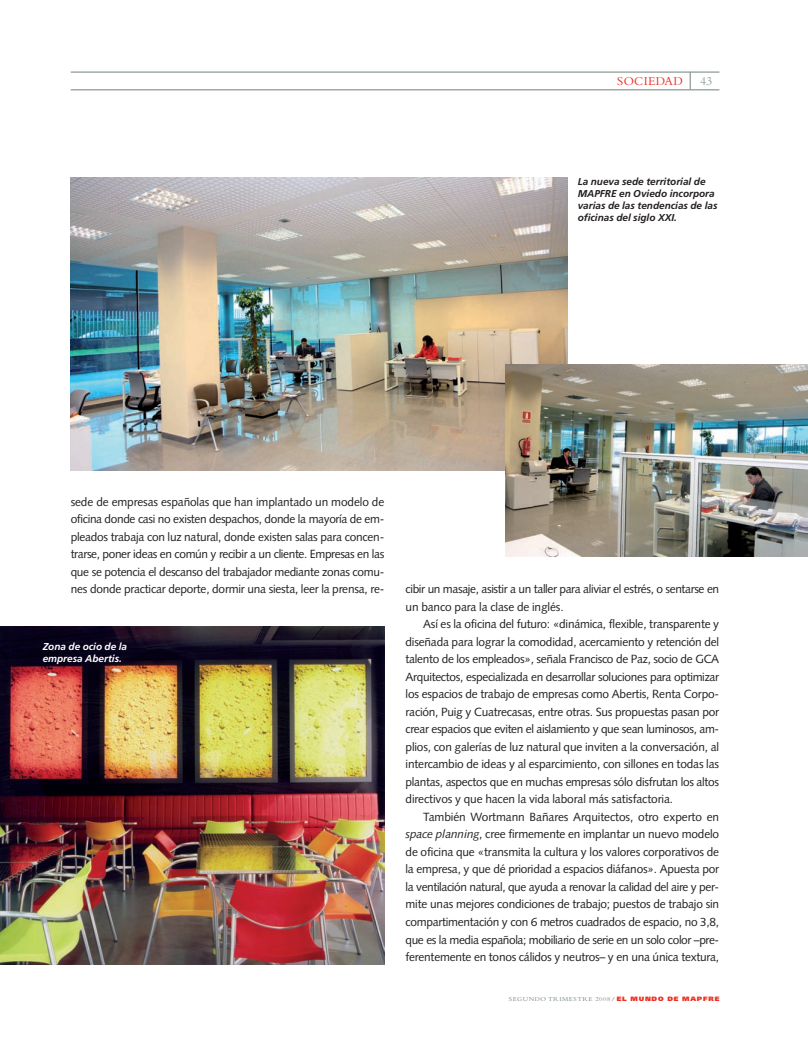
<style>
.page{position:relative;width:808px;height:1053px;background:#fff}
.page>*{position:absolute;margin:0;border:0;box-sizing:border-box;transform-origin:0 0}
.t1{font:12.5px "Bembo";letter-spacing:.025em;color:#ee2e22}
.t2{font:12.5px "Bembo";color:#8b9b92}
.t3{font:11.88px/17.5px "Syntax";letter-spacing:-.02em;color:#231f20;text-align:justify}
.t4{font:italic 700 10px/12px "Frutiger";color:#231f20}
.t5{font:italic 700 10px/12px "Frutiger";color:#fff}
.t6{font:6.25px "Bembo";letter-spacing:.075em;color:#77877f;scale:1.1 1}
.s1{font-style:italic}
.s2{font-weight:700}
.s3{font-family:"Frutiger";font-weight:900;color:#ee2e22}
</style>
<div class="page">
<hr style="left:71px;top:71px;width:648px;height:2px;background:#8b9b92">
<hr style="left:71px;top:89px;width:648px;height:1px;background:#8b9b92">
<svg style="left:690px;top:73px;width:1px;height:16px"></svg>
<img style="left:71px;top:178px;width:496px;height:293px">
<img style="left:505px;top:364px;width:303px;height:192px">
<img style="left:0;top:626px;width:384px;height:338px">
<p class="t1" style="left:617px;top:76px;width:67px">SOCIEDAD</p>
<p class="t2" style="left:700px;top:76px;width:14px">43</p>
<p class="t4" style="left:578px;top:176px;width:141px">La nueva sede territorial de<br>MAPFRE en Oviedo incorpora varias de las tendencias de las oficinas del siglo XXI.</p>
<p class="t3" style="left:71px;top:493px;width:315px">sede de empresas españolas que han implantado un modelo de oficina donde casi no existen despachos, donde la mayoría de em&shy;pleados trabaja con luz natural, donde existen salas para concen&shy;trarse, poner ideas en común y recibir a un cliente. Empresas en las que se potencia el descanso del trabajador mediante zonas comu&shy;nes donde practicar deporte, dormir una siesta, leer la prensa, re-</p>
<p class="t5" style="left:43px;top:640px;width:86px">Zona de ocio de la empresa Abertis.</p>
<p class="t3" style="left:406px;top:581px;width:315px">cibir un masaje, asistir a un taller para aliviar el estrés, o sentarse en</p>
<p class="t3" style="left:406px;top:598px;width:160px">un banco para la clase de inglés.</p>
<p class="t3" style="left:423px;top:616px;width:297px">Así es la oficina del futuro: «dinámica, flexible, transparente y</p>
<p class="t3" style="left:406px;top:633px;width:315px">diseñada para lograr la comodidad, acercamiento y retención del</p>
<p class="t3" style="left:406px;top:651px;width:315px">talento de los empleados», señala Francisco de Paz, socio de GCA</p>
<p class="t3" style="left:406px;top:668px;width:315px">Arquitectos, especializada en desarrollar soluciones para optimizar</p>
<p class="t3" style="left:406px;top:686px;width:315px">los espacios de trabajo de empresas como Abertis, Renta Corpo-</p>
<p class="t3" style="left:406px;top:703px;width:315px">ración, Puig y Cuatrecasas, entre otras. Sus propuestas pasan por</p>
<p class="t3" style="left:406px;top:721px;width:315px">crear espacios que eviten el aislamiento y que sean luminosos, am-</p>
<p class="t3" style="left:406px;top:738px;width:315px">plios, con galerías de luz natural que inviten a la conversación, al</p>
<p class="t3" style="left:406px;top:756px;width:315px">intercambio de ideas y al esparcimiento, con sillones en todas las</p>
<p class="t3" style="left:406px;top:773px;width:315px">plantas, aspectos que en muchas empresas sólo disfrutan los altos</p>
<p class="t3" style="left:406px;top:791px;width:269px">directivos y que hacen la vida laboral más satisfactoria.</p>
<p class="t3" style="left:423px;top:808px;width:297px">También Wortmann Bañares Arquitectos, otro experto en</p>
<p class="t3" style="left:406px;top:826px;width:315px"><span class="s1">space planning</span>, cree firmemente en implantar un nuevo modelo</p>
<p class="t3" style="left:406px;top:844px;width:315px">de oficina que «transmita la cultura y los valores corporativos de</p>
<p class="t3" style="left:406px;top:861px;width:315px">la empresa, y que dé prioridad a espacios diáfanos». Apuesta por</p>
<p class="t3" style="left:406px;top:879px;width:315px">la ventilación natural, que ayuda a renovar la calidad del aire y per-</p>
<p class="t3" style="left:406px;top:896px;width:315px">mite unas mejores condiciones de trabajo; puestos de trabajo sin</p>
<p class="t3" style="left:406px;top:914px;width:315px">compartimentación y con 6 metros cuadrados de espacio, no 3,8,</p>
<p class="t3" style="left:406px;top:931px;width:315px">que es la media española; mobiliario de serie en un solo color –pre-</p>
<p class="t3" style="left:406px;top:949px;width:315px">ferentemente en tonos cálidos y neutros– y en una única textura,</p>
<p class="t6" style="left:509px;top:996px;width:193px">SEGUNDO TRIMESTRE 2008<span class="s2">/</span> <span class="s3">EL MUNDO DE MAPFRE</span></p>
</div>
